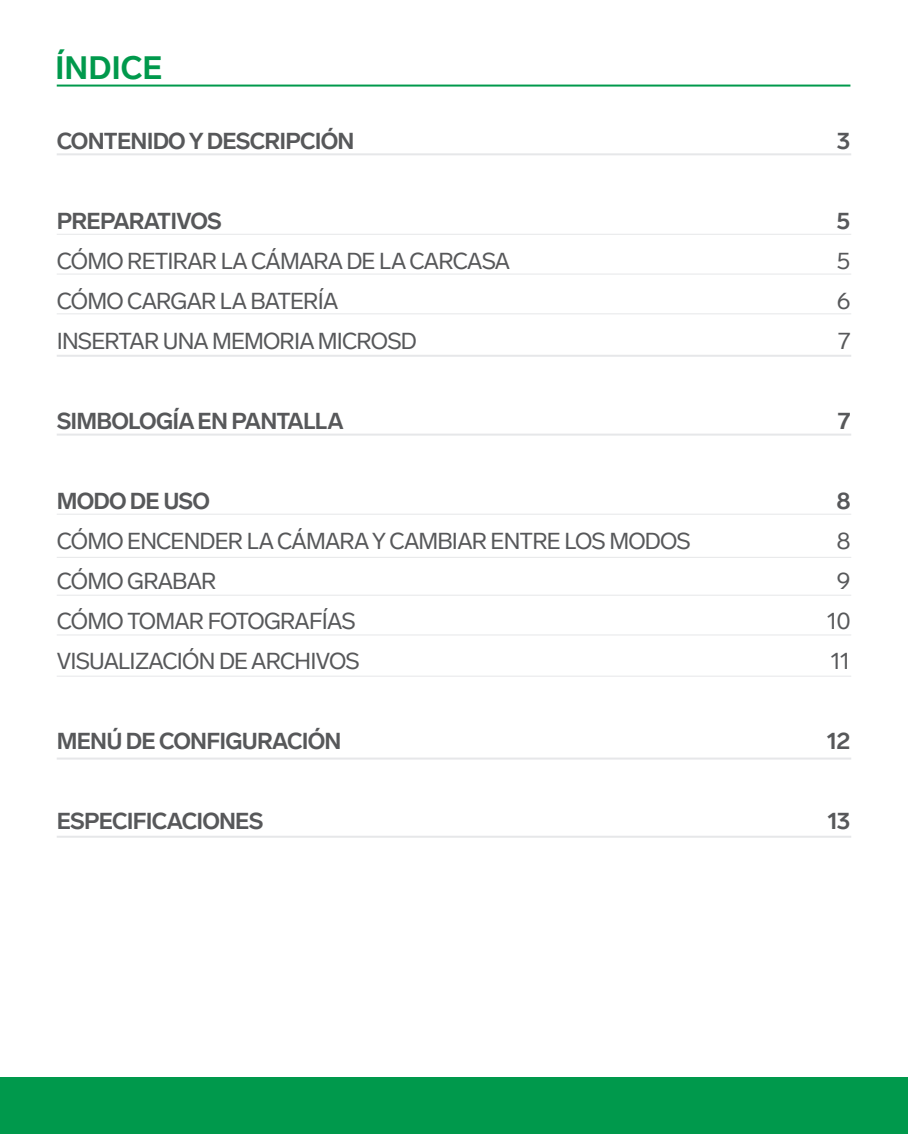
<style>
.page{position:relative;width:908px;height:1134px;background:#fff}
.page>*{position:absolute;margin:0;border:0;box-sizing:border-box;transform-origin:0 0}
.t1{font:700 32px "Lab Grotesque";color:#00994c}
.t2{font:22.8px/40px "Lab Grotesque";letter-spacing:-.035em;color:#57585a}
.t3{font:700 22.8px "Lab Grotesque";letter-spacing:-.035em;color:#57585a}
</style>
<div class="page">
<div style="left:0;top:1077px;width:907px;height:57px;background:#00994c"></div>
<hr style="left:57px;top:85px;width:793px;height:2px;background:#00994c">
<hr style="left:57px;top:153px;width:793px;height:2px;background:#e6e7e9">
<hr style="left:57px;top:234px;width:793px;height:1px;background:#e6e7e9">
<hr style="left:57px;top:273px;width:793px;height:2px;background:#e6e7e9">
<hr style="left:57px;top:313px;width:793px;height:1px;background:#e6e7e9">
<hr style="left:57px;top:513px;width:793px;height:2px;background:#e6e7e9">
<hr style="left:57px;top:557px;width:793px;height:1px;background:#e6e7e9">
<hr style="left:57px;top:594px;width:793px;height:2px;background:#e6e7e9">
<hr style="left:57px;top:634px;width:793px;height:2px;background:#e6e7e9">
<hr style="left:57px;top:836px;width:793px;height:2px;background:#e6e7e9">
<hr style="left:57px;top:355px;width:793px;height:2px;background:#e6e7e9">
<hr style="left:57px;top:434px;width:793px;height:2px;background:#e6e7e9">
<hr style="left:57px;top:675px;width:793px;height:2px;background:#e6e7e9">
<hr style="left:57px;top:757px;width:793px;height:2px;background:#e6e7e9">
<h1 class="t1" style="left:55px;top:49px;width:109px">ÍNDICE</h1>
<p class="t3" style="left:57px;top:127px;width:299px">CONTENIDO Y DESCRIPCIÓN</p>
<p class="t3" style="left:836px;top:127px;width:15px">3</p>
<p class="t3" style="left:57px;top:207px;width:167px">PREPARATIVOS</p>
<p class="t2" style="left:57px;top:241px;width:455px">CÓMO RETIRAR LA CÁMARA DE LA CARCASA<br>CÓMO CARGAR LA BATERÍA<br>INSERTAR UNA MEMORIA MICROSD</p>
<p class="t3" style="left:836px;top:207px;width:15px">5</p>
<p class="t2" style="left:836px;top:241px;width:15px;text-align:justify">5<br>6<br>7</p>
<p class="t3" style="left:57px;top:407px;width:288px">SIMBOLOGÍA EN PANTALLA</p>
<p class="t3" style="left:837px;top:407px;width:14px">7</p>
<p class="t3" style="left:57px;top:487px;width:155px">MODO DE USO</p>
<p class="t2" style="left:57px;top:521px;width:635px">CÓMO ENCENDER LA CÁMARA Y CAMBIAR ENTRE LOS MODOS<br>CÓMO GRABAR<br>CÓMO TOMAR FOTOGRAFÍAS<br>VISUALIZACIÓN DE ARCHIVOS</p>
<p class="t3" style="left:836px;top:487px;width:15px">8</p>
<p class="t2" style="left:826px;top:521px;width:25px;text-align:center">8<br>9<br>10<br>11</p>
<p class="t3" style="left:57px;top:727px;width:286px">MENÚ DE CONFIGURACIÓN</p>
<p class="t3" style="left:826px;top:727px;width:25px">12</p>
<p class="t3" style="left:57px;top:807px;width:208px">ESPECIFICACIONES</p>
<p class="t3" style="left:827px;top:807px;width:24px">13</p>
</div>
